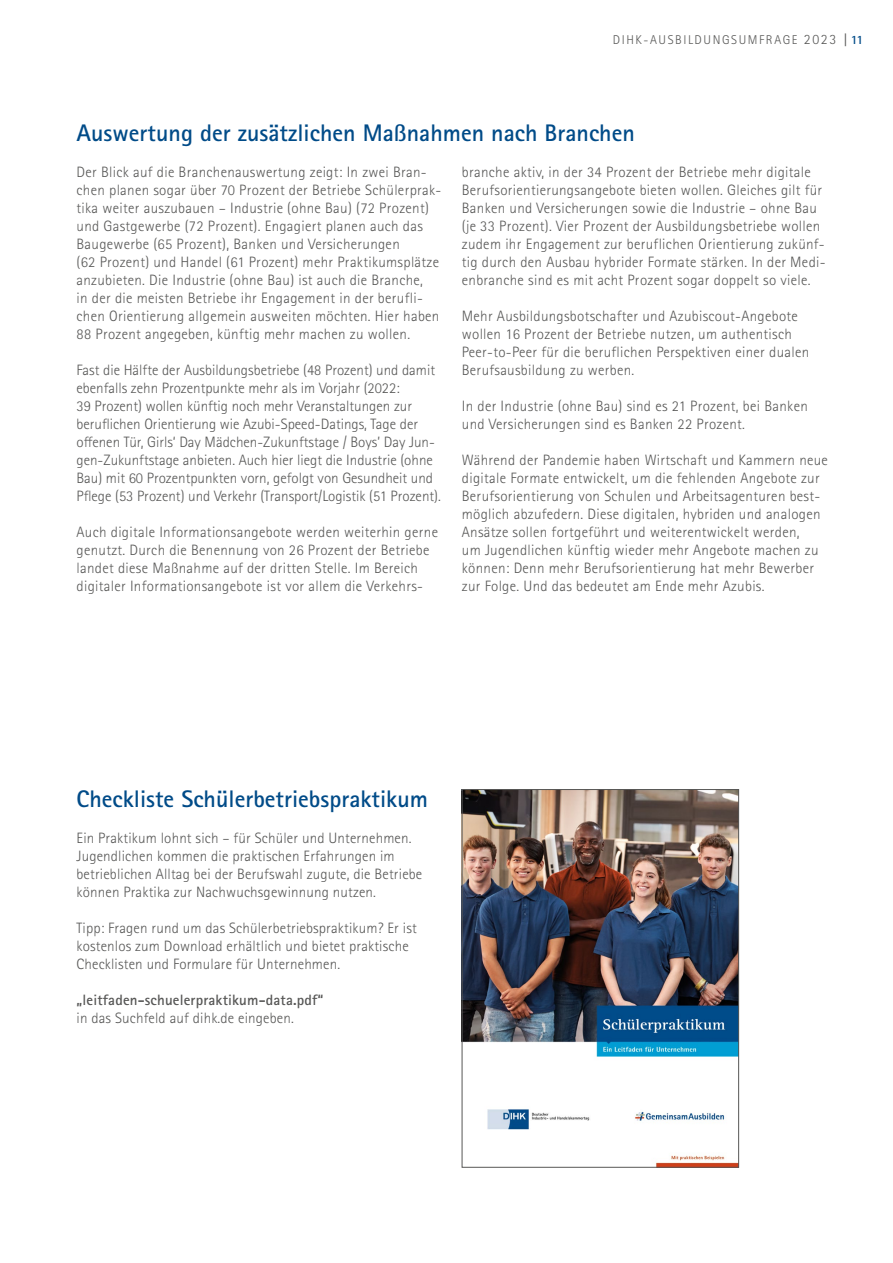
<style>
.page{position:relative;width:893px;height:1263px;background:#fff}
.page>*{position:absolute;margin:0;border:0;box-sizing:border-box;transform-origin:0 0}
.H2-04_Subhead{font:700 24px "Rotis Sans Serif Pro";color:#004b88}
.P-01_Copy_Abstand{font:300 15px/18px "Rotis Sans Serif Pro";letter-spacing:.02em;color:#575756}
.P-01_Copy_Abstand-2{font:300 15px/18px "Rotis Sans Serif Pro";color:#575756}
.t1{font:700 15px/18px "Rotis Sans Serif Pro";letter-spacing:.01em;color:#575756}
.t2{font:300 12.75px "Rotis Sans Serif Pro";letter-spacing:.125em;color:#575756}
.s1{font-size:14.25px}
.s2{font-family:"Frutiger 57";font-weight:400;font-stretch:condensed}
.s3{font-weight:700;color:#004b88}
.s4{font-weight:300}
</style>
<div class="page">
<img style="left:464px;top:791px;width:273px;height:374px">
<div style="left:462px;top:789px;width:277px;height:378px;border:1px solid #575756"></div>
<p class="t2" style="left:613px;top:32px;width:252px">DIHK-AUSBILDUNGSUMFRAGE <span class="s1">2023</span> <span class="s2">|</span> <span class="s3">11</span></p>
<h2 class="H2-04_Subhead" style="left:77px;top:118px;width:560px">Auswertung der zusätzlichen Maßnahmen nach Branchen</h2>
<p class="P-01_Copy_Abstand" style="left:77px;top:163px;width:366px">Der Blick auf die Branchenauswertung zeigt: In zwei Bran&shy;chen planen sogar über 70 Prozent der Betriebe Schülerprak&shy;tika weiter auszubauen – Industrie (ohne Bau) (72 Prozent) und Gastgewerbe (72 Prozent). Engagiert planen auch das Baugewerbe (65 Prozent), Banken und Versicherungen<br>(62 Prozent) und Handel (61 Prozent) mehr Praktikumsplätze anzubieten. Die Industrie (ohne Bau) ist auch die Branche,<br>in der die meisten Betriebe ihr Engagement in der berufli&shy;chen Orientierung allgemein ausweiten möchten. Hier haben 88 Prozent angegeben, künftig mehr machen zu wollen.</p>
<p class="P-01_Copy_Abstand-2" style="left:77px;top:361px;width:366px">Fast die Hälfte der Ausbildungsbetriebe (48 Prozent) und damit ebenfalls zehn Prozentpunkte mehr als im Vorjahr (2022:<br>39 Prozent) wollen künftig noch mehr Veranstaltungen zur beruflichen Orientierung wie Azubi-Speed-Datings, Tage der offenen Tür, Girls‘ Day Mädchen-Zukunftstage / Boys’ Day Jun&shy;gen-Zukunftstage anbieten. Auch hier liegt die Industrie (ohne Bau) mit 60 Prozentpunkten vorn, gefolgt von Gesundheit und Pflege (53 Prozent) und Verkehr (Transport/Logistik (51 Prozent).</p>
<p class="P-01_Copy_Abstand" style="left:77px;top:523px;width:363px">Auch digitale Informationsangebote werden weiterhin gerne genutzt. Durch die Benennung von 26 Prozent der Betriebe landet diese Maßnahme auf der dritten Stelle. Im Bereich digitaler Informationsangebote ist vor allem die Verkehrs-</p>
<p class="P-01_Copy_Abstand" style="left:462px;top:163px;width:365px">branche aktiv, in der 34 Prozent der Betriebe mehr digitale Berufsorientierungsangebote bieten wollen. Gleiches gilt für Banken und Versicherungen sowie die Industrie – ohne Bau (je 33 Prozent). Vier Prozent der Ausbildungsbetriebe wollen zudem ihr Engagement zur beruflichen Orientierung zukünf&shy;tig durch den Ausbau hybrider Formate stärken. In der Medi&shy;enbranche sind es mit acht Prozent sogar doppelt so viele.</p>
<p class="P-01_Copy_Abstand" style="left:462px;top:307px;width:349px">Mehr Ausbildungsbotschafter und Azubiscout-Angebote wollen 16 Prozent der Betriebe nutzen, um authentisch Peer-to-Peer für die beruflichen Perspektiven einer dualen Berufsausbildung zu werben.</p>
<p class="P-01_Copy_Abstand" style="left:462px;top:397px;width:347px">In der Industrie (ohne Bau) sind es 21 Prozent, bei Banken und Versicherungen sind es Banken 22 Prozent.</p>
<p class="P-01_Copy_Abstand" style="left:462px;top:451px;width:368px">Während der Pandemie haben Wirtschaft und Kammern neue digitale Formate entwickelt, um die fehlenden Angebote zur Berufsorientierung von Schulen und Arbeitsagenturen best&shy;möglich abzufedern. Diese digitalen, hybriden und analogen Ansätze sollen fortgeführt und weiterentwickelt werden,<br>um Jugendlichen künftig wieder mehr Angebote machen zu können: Denn mehr Berufsorientierung hat mehr Bewerber zur Folge. Und das bedeutet am Ende mehr Azubis.</p>
<h2 class="H2-04_Subhead" style="left:77px;top:784px;width:353px">Checkliste Schülerbetriebspraktikum</h2>
<p class="P-01_Copy_Abstand" style="left:77px;top:829px;width:347px">Ein Praktikum lohnt sich – für Schüler und Unternehmen.<br>Jugendlichen kommen die praktischen Erfahrungen im betrieblichen Alltag bei der Berufswahl zugute, die Betriebe können Praktika zur Nachwuchsgewinnung nutzen.</p>
<p class="P-01_Copy_Abstand" style="left:77px;top:919px;width:342px">Tipp: Fragen rund um das Schülerbetriebspraktikum? Er ist kostenlos zum Download erhältlich und bietet praktische<br>Checklisten und Formulare für Unternehmen.</p>
<p class="t1" style="left:77px;top:991px;width:248px">„leitfaden-schuelerpraktikum-data.pdf“ <span class="s4">in das Suchfeld auf dihk.de eingeben.</span></p>
</div>
